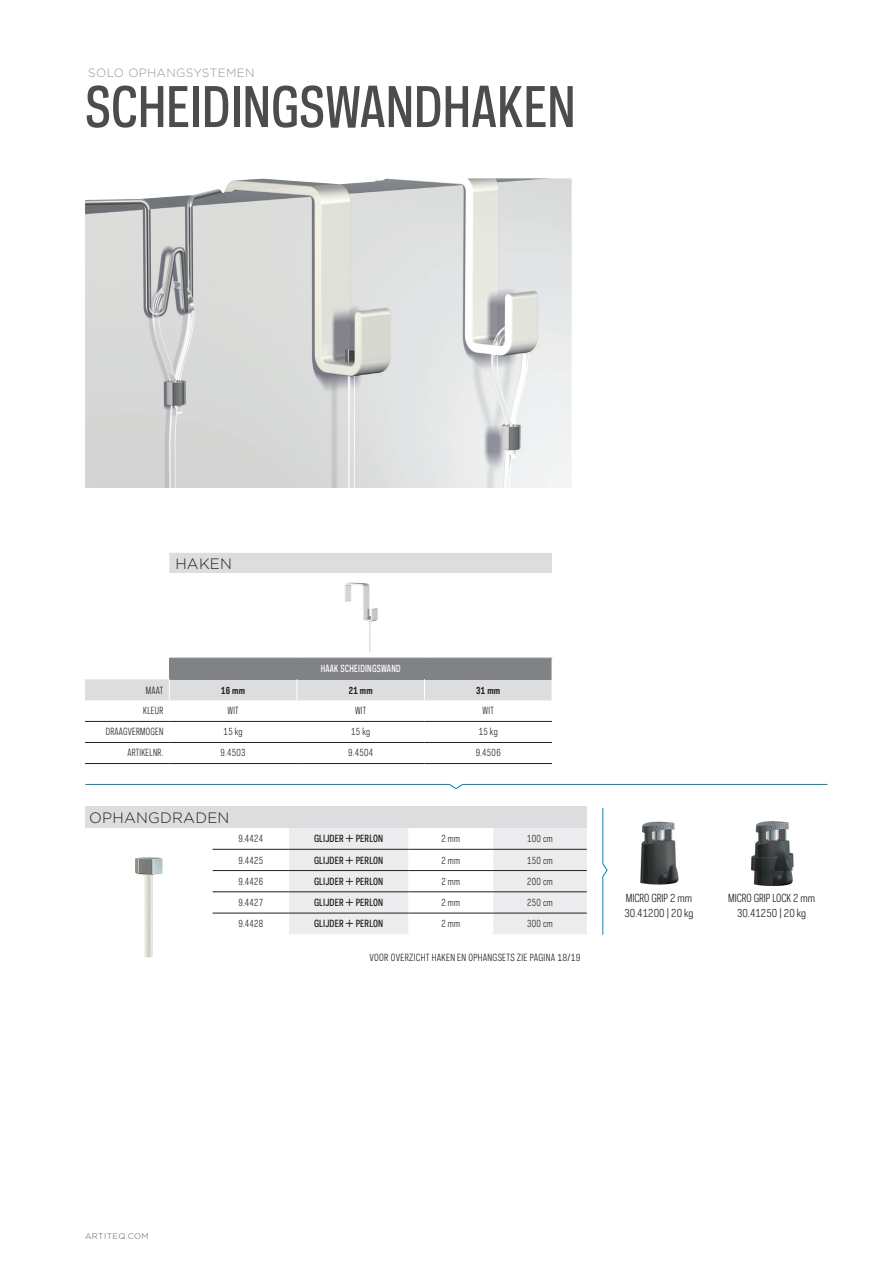
<style>
.page{position:relative;width:893px;height:1263px;background:#fff}
.page>*{position:absolute;margin:0;border:0;box-sizing:border-box;transform-origin:0 0}
.t1{font:500 52.5px "Galaxie Polaris Condensed";color:#4b4c4d}
.t2{font:300 15px "Gotham";letter-spacing:.015em;color:#231f20}
.t3{font:300 12px "Gotham";letter-spacing:.025em;color:#939598}
.t4{font:10.5px/15px "Galaxie Polaris Condensed";color:#231f20;text-align:center}
.t5{font:9.3px "Galaxie Polaris Condensed";letter-spacing:.03em;color:#231f20;scale:.92 1}
.t6{font:500 9.3px "Galaxie Polaris Condensed";letter-spacing:.015em;color:#231f20}
.t7{font:9.3px "Galaxie Polaris Condensed";letter-spacing:.03em;color:#231f20}
.t8{font:500 9.3px "Galaxie Polaris Condensed";letter-spacing:.03em;color:#fff;scale:.9 1}
.t9{font:700 9.3px "Galaxie Polaris Condensed";letter-spacing:.03em;color:#231f20;scale:.92 1}
.t10{font:300 8.25px "Gotham";letter-spacing:.05em;color:#57585a}
</style>
<div class="page">
<img style="left:85px;top:178px;width:487px;height:310px">
<svg style="left:85px;top:553px;width:467px;height:147px;fill:#dcdddf"></svg>
<div style="left:169px;top:574px;width:383px;height:84px;background:#fff"></div>
<div style="left:169px;top:658px;width:383px;height:21px;background:#808285"></div>
<hr style="left:169px;top:658px;width:128px;height:1px;background:#929696">
<hr style="left:297px;top:658px;width:127px;height:1px;background:#929696">
<hr style="left:424px;top:658px;width:128px;height:1px;background:#929696">
<hr style="left:85px;top:721px;width:84px;height:1px;background:#231f20">
<hr style="left:169px;top:721px;width:128px;height:1px;background:#231f20">
<hr style="left:297px;top:721px;width:127px;height:1px;background:#231f20">
<hr style="left:424px;top:721px;width:128px;height:1px;background:#231f20">
<hr style="left:85px;top:742px;width:84px;height:1px;background:#231f20">
<hr style="left:169px;top:742px;width:128px;height:1px;background:#231f20">
<hr style="left:297px;top:742px;width:127px;height:1px;background:#231f20">
<hr style="left:424px;top:742px;width:128px;height:1px;background:#231f20">
<svg style="left:169px;top:679px;width:1px;height:21px"></svg>
<svg style="left:297px;top:679px;width:1px;height:21px"></svg>
<svg style="left:424px;top:679px;width:1px;height:21px"></svg>
<hr style="left:85px;top:763px;width:84px;height:1px;background:#231f20">
<hr style="left:169px;top:763px;width:128px;height:1px;background:#231f20">
<hr style="left:297px;top:763px;width:127px;height:1px;background:#231f20">
<hr style="left:424px;top:763px;width:128px;height:1px;background:#231f20">
<img style="left:345px;top:582px;width:33px;height:70px">
<svg style="left:602px;top:807px;width:6px;height:128px"></svg>
<svg style="left:85px;top:784px;width:743px;height:5px"></svg>
<img style="left:640px;top:821px;width:38px;height:64px">
<img style="left:751px;top:821px;width:43px;height:64px">
<div style="left:85px;top:807px;width:502px;height:21px;background:#dcdddf"></div>
<svg style="left:213px;top:848px;width:76px;height:65px"></svg>
<svg style="left:289px;top:828px;width:298px;height:106px"></svg>
<hr style="left:213px;top:849px;width:76px;height:1px;background:#231f20">
<hr style="left:289px;top:849px;width:119px;height:1px;background:#231f20">
<hr style="left:408px;top:849px;width:85px;height:1px;background:#231f20">
<hr style="left:493px;top:849px;width:94px;height:1px;background:#231f20">
<hr style="left:213px;top:870px;width:76px;height:1px;background:#231f20">
<hr style="left:289px;top:870px;width:119px;height:1px;background:#231f20">
<hr style="left:408px;top:870px;width:85px;height:1px;background:#231f20">
<hr style="left:493px;top:870px;width:94px;height:1px;background:#231f20">
<hr style="left:213px;top:891px;width:76px;height:1px;background:#231f20">
<hr style="left:289px;top:891px;width:119px;height:1px;background:#231f20">
<hr style="left:408px;top:891px;width:85px;height:1px;background:#231f20">
<hr style="left:493px;top:891px;width:94px;height:1px;background:#231f20">
<hr style="left:213px;top:913px;width:76px;height:1px;background:#231f20">
<hr style="left:289px;top:913px;width:119px;height:1px;background:#231f20">
<hr style="left:408px;top:913px;width:85px;height:1px;background:#231f20">
<hr style="left:493px;top:913px;width:94px;height:1px;background:#231f20">
<img style="left:135px;top:857px;width:27px;height:100px">
<p class="t3" style="left:88px;top:65px;width:168px">SOLO OPHANGSYSTEMEN</p>
<h1 class="t1" style="left:85px;top:72px;width:492px">SCHEIDINGSWANDHAKEN</h1>
<h2 class="t2" style="left:175px;top:554px;width:58px">HAKEN</h2>
<p class="t8" style="left:321px;top:663px;width:90px">HAAK SCHEIDINGSWAND</p>
<p class="t5" style="left:146px;top:684px;width:20px">MAAT</p>
<p class="t9" style="left:221px;top:684px;width:28px">16 mm</p>
<p class="t9" style="left:349px;top:684px;width:28px">21 mm</p>
<p class="t9" style="left:476px;top:684px;width:28px">31 mm</p>
<p class="t5" style="left:143px;top:704px;width:23px">KLEUR</p>
<p class="t5" style="left:227px;top:704px;width:14px">WIT</p>
<p class="t5" style="left:355px;top:704px;width:14px">WIT</p>
<p class="t5" style="left:483px;top:704px;width:14px">WIT</p>
<p class="t5" style="left:106px;top:725px;width:64px">DRAAGVERMOGEN</p>
<p class="t5" style="left:224px;top:725px;width:22px">15 kg</p>
<p class="t5" style="left:351px;top:725px;width:22px">15 kg</p>
<p class="t5" style="left:479px;top:725px;width:22px">15 kg</p>
<p class="t5" style="left:127px;top:746px;width:41px">ARTIKELNR.</p>
<p class="t5" style="left:221px;top:746px;width:29px">9.4503</p>
<p class="t5" style="left:348px;top:746px;width:29px">9.4504</p>
<p class="t5" style="left:476px;top:746px;width:29px">9.4506</p>
<h2 class="t2" style="left:89px;top:809px;width:142px">OPHANGDRADEN</h2>
<p class="t5" style="left:238px;top:833px;width:29px">9.4424</p>
<p class="t6" style="left:314px;top:833px;width:71px">GLIJDER + PERLON</p>
<p class="t5" style="left:441px;top:833px;width:22px">2 mm</p>
<p class="t5" style="left:527px;top:833px;width:29px">100 cm</p>
<p class="t5" style="left:238px;top:854px;width:29px">9.4425</p>
<p class="t6" style="left:314px;top:854px;width:71px">GLIJDER + PERLON</p>
<p class="t5" style="left:441px;top:854px;width:22px">2 mm</p>
<p class="t5" style="left:527px;top:854px;width:29px">150 cm</p>
<p class="t5" style="left:238px;top:875px;width:29px">9.4426</p>
<p class="t6" style="left:314px;top:875px;width:71px">GLIJDER + PERLON</p>
<p class="t5" style="left:441px;top:875px;width:22px">2 mm</p>
<p class="t5" style="left:527px;top:875px;width:29px">200 cm</p>
<p class="t5" style="left:238px;top:896px;width:29px">9.4427</p>
<p class="t6" style="left:314px;top:896px;width:71px">GLIJDER + PERLON</p>
<p class="t5" style="left:441px;top:896px;width:22px">2 mm</p>
<p class="t5" style="left:527px;top:896px;width:29px">250 cm</p>
<p class="t5" style="left:238px;top:918px;width:29px">9.4428</p>
<p class="t6" style="left:314px;top:918px;width:71px">GLIJDER + PERLON</p>
<p class="t5" style="left:441px;top:918px;width:22px">2 mm</p>
<p class="t5" style="left:527px;top:918px;width:29px">300 cm</p>
<p class="t7" style="left:370px;top:952px;width:213px">VOOR OVERZICHT HAKEN EN OPHANGSETS ZIE PAGINA 18/19</p>
<p class="t4" style="left:624px;top:891px;width:70px;text-align:left">MICRO GRIP 2 mm<br>30.41200 | 20 kg</p>
<p class="t4" style="left:728px;top:891px;width:88px">MICRO GRIP LOCK 2 mm<br>30.41250 | 20 kg</p>
<p class="t10" style="left:85px;top:1230px;width:65px">ARTITEQ.COM</p>
</div>
